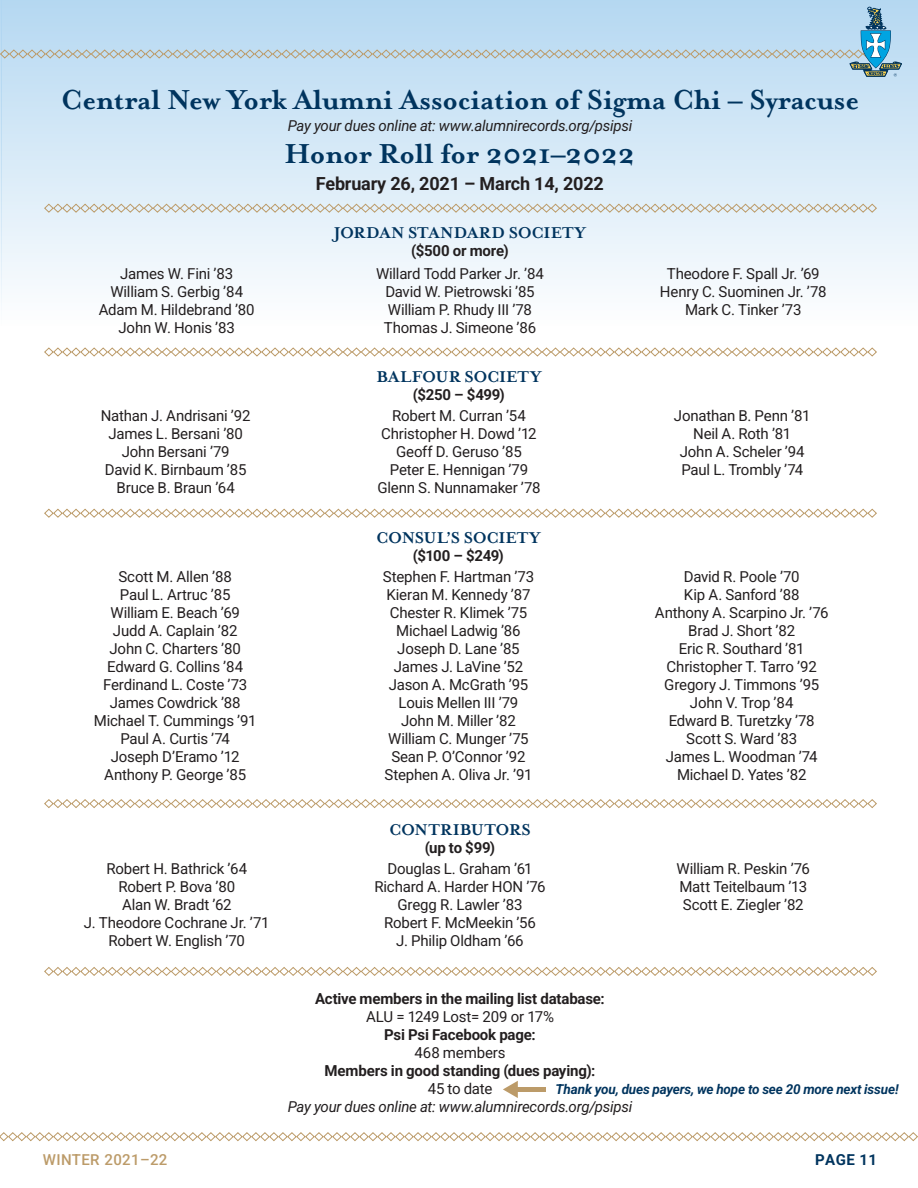
<style>
.page{position:relative;width:918px;height:1188px;background:#fff}
.page>*{position:absolute;margin:0;border:0;box-sizing:border-box;transform-origin:0 0}
.Header_1{font:700 31.5px "Mrs Eaves OT";letter-spacing:-.01em;color:#00345e}
.Body{font:700 18px "Mrs Eaves OT";letter-spacing:-.01em;color:#00345e}
.Header_1-2{font:700 18px "Roboto";letter-spacing:-.01em;color:#231f20}
.Body-2{font:15px "Roboto";letter-spacing:-.015em;color:#231f20}
.Body-3{font:700 15px "Roboto";letter-spacing:-.01em;color:#231f20}
.Body-4{font:italic 15px "Roboto";letter-spacing:-.015em;color:#231f20}
.t1{font:500 15px "Roboto";letter-spacing:.025em;color:#bc9b69}
.t2{font:700 15px "Roboto";letter-spacing:.025em;color:#00345e}
.Body-5{font:italic 700 13.5px "Roboto";letter-spacing:-.01em;color:#00345e}
</style>
<div class="page">
<hr style="left:0;top:0;width:2px;height:326px;background:#b1d6f1">
<div style="left:2px;top:0;width:916px;height:326px;background:linear-gradient(to bottom,#b5d8f1,#fefefe)"></div>
<svg style="left:0;top:7px;width:902px;height:70px;background:#bad7ec"></svg>
<svg style="left:0;top:1132px;width:918px;height:10px"></svg>
<svg style="left:44px;top:799px;width:833px;height:9px"></svg>
<svg style="left:44px;top:967px;width:833px;height:9px"></svg>
<svg style="left:44px;top:508px;width:833px;height:10px"></svg>
<svg style="left:44px;top:347px;width:833px;height:10px"></svg>
<svg style="left:44px;top:203px;width:833px;height:10px;background:#d8dad4"></svg>
<svg style="left:503px;top:1081px;width:15px;height:17px"></svg>
<div style="left:516px;top:1087px;width:30px;height:5px;background:#bc9b69"></div>
<p class="Header_1" style="left:61px;top:81px;width:800px">Central New York Alumni Association of Sigma Chi – Syracuse</p>
<p class="Header_1" style="left:285px;top:136px;width:352px">Honor Roll for 2021–2022</p>
<p class="Header_1-2" style="left:316px;top:171px;width:289px">February 26, 2021 – March 14, 2022</p>
<p class="Body" style="left:334px;top:222px;width:253px">JORDAN STANDARD SOCIETY</p>
<p class="Body-3" style="left:411px;top:240px;width:99px">($500 or more)</p>
<p class="Body-2" style="left:120px;top:263px;width:115px">James W. Fini ’83</p>
<p class="Body-2" style="left:110px;top:281px;width:134px">William S. Gerbig ’84</p>
<p class="Body-2" style="left:99px;top:299px;width:157px">Adam M. Hildebrand ’80</p>
<p class="Body-2" style="left:118px;top:317px;width:118px">John W. Honis ’83</p>
<p class="Body-4" style="left:288px;top:115px;width:346px">Pay your dues online at: www.alumnirecords.org/psipsi</p>
<p class="Body-2" style="left:376px;top:263px;width:169px">Willard Todd Parker Jr. ’84</p>
<p class="Body-2" style="left:385px;top:281px;width:151px">David W. Pietrowski ’85</p>
<p class="Body-2" style="left:388px;top:299px;width:146px">William P. Rhudy III ’78</p>
<p class="Body-2" style="left:384px;top:317px;width:154px">Thomas J. Simeone ’86</p>
<p class="Body-2" style="left:667px;top:263px;width:154px">Theodore F. Spall Jr. ’69</p>
<p class="Body-2" style="left:660px;top:281px;width:168px">Henry C. Suominen Jr. ’78</p>
<p class="Body-2" style="left:685px;top:299px;width:118px">Mark C. Tinker ’73</p>
<p class="Body-2" style="left:101px;top:405px;width:151px">Nathan J. Andrisani ’92</p>
<p class="Body-2" style="left:108px;top:423px;width:136px">James L. Bersani ’80</p>
<p class="Body-2" style="left:122px;top:441px;width:109px">John Bersani ’79</p>
<p class="Body-2" style="left:105px;top:459px;width:143px">David K. Birnbaum ’85</p>
<p class="Body-2" style="left:117px;top:477px;width:120px">Bruce B. Braun ’64</p>
<p class="Body-2" style="left:118px;top:566px;width:115px">Scott M. Allen ’88</p>
<p class="Body-2" style="left:120px;top:584px;width:112px">Paul L. Artruc ’85</p>
<p class="Body-2" style="left:110px;top:602px;width:131px">William E. Beach ’69</p>
<p class="Body-2" style="left:113px;top:620px;width:126px">Judd A. Caplain ’82</p>
<p class="Body-2" style="left:109px;top:638px;width:133px">John C. Charters ’80</p>
<p class="Body-2" style="left:107px;top:656px;width:137px">Edward G. Collins ’84</p>
<p class="Body-2" style="left:103px;top:674px;width:146px">Ferdinand L. Coste ’73</p>
<p class="Body-2" style="left:110px;top:692px;width:133px">James Cowdrick ’88</p>
<p class="Body-2" style="left:94px;top:710px;width:164px">Michael T. Cummings ’91</p>
<p class="Body-2" style="left:120px;top:728px;width:111px">Paul A. Curtis ’74</p>
<p class="Body-2" style="left:111px;top:746px;width:130px">Joseph D’Eramo ’12</p>
<p class="Body-2" style="left:104px;top:764px;width:143px">Anthony P. George ’85</p>
<p class="Body-2" style="left:106px;top:858px;width:142px">Robert H. Bathrick ’64</p>
<p class="Body-2" style="left:118px;top:876px;width:118px">Robert P. Bova ’80</p>
<p class="Body-2" style="left:122px;top:894px;width:111px">Alan W. Bradt ’62</p>
<p class="Body-2" style="left:84px;top:912px;width:187px">J. Theodore Cochrane Jr. ’71</p>
<p class="Body-2" style="left:109px;top:930px;width:138px">Robert W. English ’70</p>
<p class="Body" style="left:376px;top:366px;width:166px">BALFOUR SOCIETY</p>
<p class="Body-3" style="left:413px;top:384px;width:93px">($250 – $499)</p>
<p class="Body-2" style="left:392px;top:405px;width:135px">Robert M. Curran ’54</p>
<p class="Body-2" style="left:381px;top:423px;width:157px">Christopher H. Dowd ’12</p>
<p class="Body-2" style="left:396px;top:441px;width:127px">Geoff D. Geruso ’85</p>
<p class="Body-2" style="left:390px;top:459px;width:140px">Peter E. Hennigan ’79</p>
<p class="Body-2" style="left:377px;top:477px;width:165px">Glenn S. Nunnamaker ’78</p>
<p class="Body" style="left:376px;top:528px;width:166px">CONSUL’S SOCIETY</p>
<p class="Body-3" style="left:413px;top:546px;width:93px">($100 – $249)</p>
<p class="Body-2" style="left:383px;top:566px;width:153px">Stephen F. Hartman ’73</p>
<p class="Body-2" style="left:386px;top:584px;width:146px">Kieran M. Kennedy ’87</p>
<p class="Body-2" style="left:390px;top:602px;width:139px">Chester R. Klimek ’75</p>
<p class="Body-2" style="left:396px;top:620px;width:126px">Michael Ladwig ’86</p>
<p class="Body-2" style="left:397px;top:638px;width:124px">Joseph D. Lane ’85</p>
<p class="Body-2" style="left:394px;top:656px;width:131px">James J. LaVine ’52</p>
<p class="Body-2" style="left:389px;top:674px;width:141px">Jason A. McGrath ’95</p>
<p class="Body-2" style="left:399px;top:692px;width:121px">Louis Mellen III ’79</p>
<p class="Body-2" style="left:401px;top:710px;width:116px">John M. Miller ’82</p>
<p class="Body-2" style="left:388px;top:728px;width:142px">William C. Munger ’75</p>
<p class="Body-2" style="left:391px;top:746px;width:136px">Sean P. O’Connor ’92</p>
<p class="Body-2" style="left:384px;top:764px;width:150px">Stephen A. Oliva Jr. ’91</p>
<p class="Body" style="left:389px;top:820px;width:143px">CONTRIBUTORS</p>
<p class="Body-3" style="left:425px;top:837px;width:72px">(up to $99)</p>
<p class="Body-2" style="left:387px;top:858px;width:147px">Douglas L. Graham ’61</p>
<p class="Body-2" style="left:374px;top:876px;width:173px">Richard A. Harder HON ’76</p>
<p class="Body-2" style="left:398px;top:894px;width:127px">Gregg R. Lawler ’83</p>
<p class="Body-2" style="left:384px;top:912px;width:154px">Robert F. McMeekin ’56</p>
<p class="Body-2" style="left:396px;top:930px;width:129px">J. Philip Oldham ’66</p>
<p class="Body-2" style="left:674px;top:405px;width:138px">Jonathan B. Penn ’81</p>
<p class="Body-2" style="left:693px;top:423px;width:100px">Neil A. Roth ’81</p>
<p class="Body-2" style="left:680px;top:441px;width:126px">John A. Scheler ’94</p>
<p class="Body-2" style="left:681px;top:459px;width:123px">Paul L. Trombly ’74</p>
<p class="Body-2" style="left:684px;top:566px;width:117px">David R. Poole ’70</p>
<p class="Body-2" style="left:684px;top:584px;width:117px">Kip A. Sanford ’88</p>
<p class="Body-2" style="left:655px;top:602px;width:175px">Anthony A. Scarpino Jr. ’76</p>
<p class="Body-2" style="left:688px;top:620px;width:108px">Brad J. Short ’82</p>
<p class="Body-2" style="left:679px;top:638px;width:127px">Eric R. Southard ’81</p>
<p class="Body-2" style="left:667px;top:656px;width:152px">Christopher T. Tarro ’92</p>
<p class="Body-2" style="left:664px;top:674px;width:156px">Gregory J. Timmons ’95</p>
<p class="Body-2" style="left:690px;top:692px;width:105px">John V. Trop ’84</p>
<p class="Body-2" style="left:669px;top:710px;width:147px">Edward B. Turetzky ’78</p>
<p class="Body-2" style="left:686px;top:728px;width:112px">Scott S. Ward ’83</p>
<p class="Body-2" style="left:666px;top:746px;width:153px">James L. Woodman ’74</p>
<p class="Body-2" style="left:677px;top:764px;width:131px">Michael D. Yates ’82</p>
<p class="Body-2" style="left:677px;top:858px;width:135px">William R. Peskin ’76</p>
<p class="Body-2" style="left:679px;top:876px;width:129px">Matt Teitelbaum ’13</p>
<p class="Body-2" style="left:683px;top:894px;width:122px">Scott E. Ziegler ’82</p>
<p class="Body-3" style="left:315px;top:988px;width:291px">Active members in the mailing list database:</p>
<p class="Body-2" style="left:366px;top:1006px;width:189px">ALU = 1249 Lost= 209 or 17%</p>
<p class="Body-3" style="left:384px;top:1024px;width:153px">Psi Psi Facebook page:</p>
<p class="Body-2" style="left:415px;top:1042px;width:93px">468 members</p>
<p class="Body-3" style="left:325px;top:1060px;width:272px">Members in good standing (dues paying):</p>
<p class="Body-2" style="left:428px;top:1078px;width:66px">45 to date</p>
<p class="Body-4" style="left:288px;top:1096px;width:346px">Pay your dues online at: www.alumnirecords.org/psipsi</p>
<p class="Body-5" style="left:556px;top:1080px;width:344px">Thank you, dues payers, we hope to see 20 more next issue!</p>
<p class="t1" style="left:43px;top:1149px;width:126px">WINTER 2021–22</p>
<p class="t2" style="left:815px;top:1149px;width:63px">PAGE 11</p>
</div>
